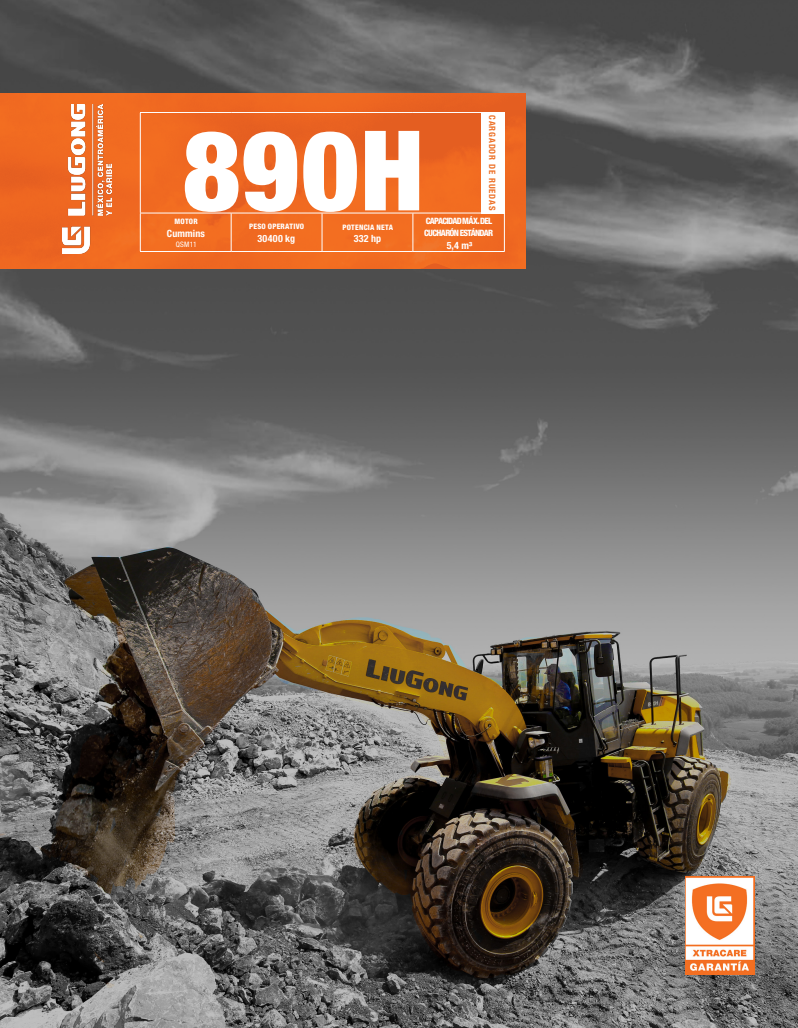
<style>
.page{position:relative;width:798px;height:1028px;background:#fff}
.page>*{position:absolute;margin:0;border:0;box-sizing:border-box;transform-origin:0 0}
.t1{font:900 condensed 111.25px "Helvetica Neue LT Pro";color:#fff}
.t2{font:700 condensed 10px "Helvetica Neue LT Pro";letter-spacing:.015em;color:#fff}
.t3{font:800 condensed 8.75px "Helvetica Neue LT Pro";letter-spacing:-.075em;color:#fff}
.t4{font:700 condensed 8.75px "Helvetica Neue LT Pro";letter-spacing:.1em;color:#ed6e23}
.t5{font:800 condensed 7.5px "Helvetica Neue LT Pro";letter-spacing:.03em;color:#fff}
.t6{font:condensed 7.5px "Helvetica Neue LT Pro";letter-spacing:.025em;color:#fff}
</style>
<div class="page">
<img style="left:0;top:0;width:797px;height:1028px">
<img style="left:0;top:93px;width:525px;height:175px">
<img style="left:63px;top:104px;width:49px;height:150px">
<div style="left:480px;top:112px;width:24px;height:101px;background:#fff"></div>
<hr style="left:140px;top:112px;width:91px;height:1px;background:#fff">
<hr style="left:140px;top:113px;width:1px;height:100px;background:#fff">
<hr style="left:231px;top:112px;width:91px;height:1px;background:#fff">
<hr style="left:322px;top:112px;width:91px;height:1px;background:#fff">
<hr style="left:413px;top:112px;width:91px;height:1px;background:#fff">
<hr style="left:504px;top:113px;width:1px;height:100px;background:#fff">
<hr style="left:140px;top:213px;width:91px;height:1px;background:#fff">
<hr style="left:140px;top:213px;width:1px;height:38px;background:#fff">
<hr style="left:231px;top:213px;width:91px;height:1px;background:#fff">
<hr style="left:231px;top:213px;width:1px;height:38px;background:#fff">
<hr style="left:322px;top:213px;width:91px;height:1px;background:#fff">
<hr style="left:321px;top:213px;width:1px;height:38px;background:#fff">
<hr style="left:413px;top:213px;width:91px;height:1px;background:#fff">
<hr style="left:412px;top:213px;width:1px;height:38px;background:#fff">
<hr style="left:504px;top:213px;width:1px;height:38px;background:#fff">
<hr style="left:140px;top:251px;width:91px;height:1px;background:#fff">
<hr style="left:231px;top:251px;width:91px;height:1px;background:#fff">
<hr style="left:322px;top:251px;width:91px;height:1px;background:#fff">
<hr style="left:413px;top:251px;width:91px;height:1px;background:#fff">
<img style="left:685px;top:876px;width:69px;height:98px">
<p class="t4" style="left:497px;top:115px;width:97px;rotate:90deg">CARGADOR DE RUEDAS</p>
<p class="t1" style="left:183px;top:104px;width:243px">890H</p>
<p class="t2" style="left:167px;top:227px;width:40px">Cummins</p>
<p class="t6" style="left:176px;top:240px;width:22px">QSM11</p>
<p class="t3" style="left:425px;top:215px;width:68px">CAPACIDAD MÁX.DEL</p>
<p class="t3" style="left:424px;top:228px;width:71px">CUCHARÓN ESTÁNDAR</p>
<p class="t2" style="left:446px;top:239px;width:27px">5,4 m³</p>
<p class="t5" style="left:174px;top:217px;width:25px">MOTOR</p>
<p class="t5" style="left:249px;top:222px;width:57px">PESO OPERATIVO</p>
<p class="t2" style="left:257px;top:232px;width:39px">30400 kg</p>
<p class="t5" style="left:342px;top:222px;width:52px">POTENCIA NETA</p>
<p class="t2" style="left:353px;top:232px;width:29px">332 hp</p>
</div>
